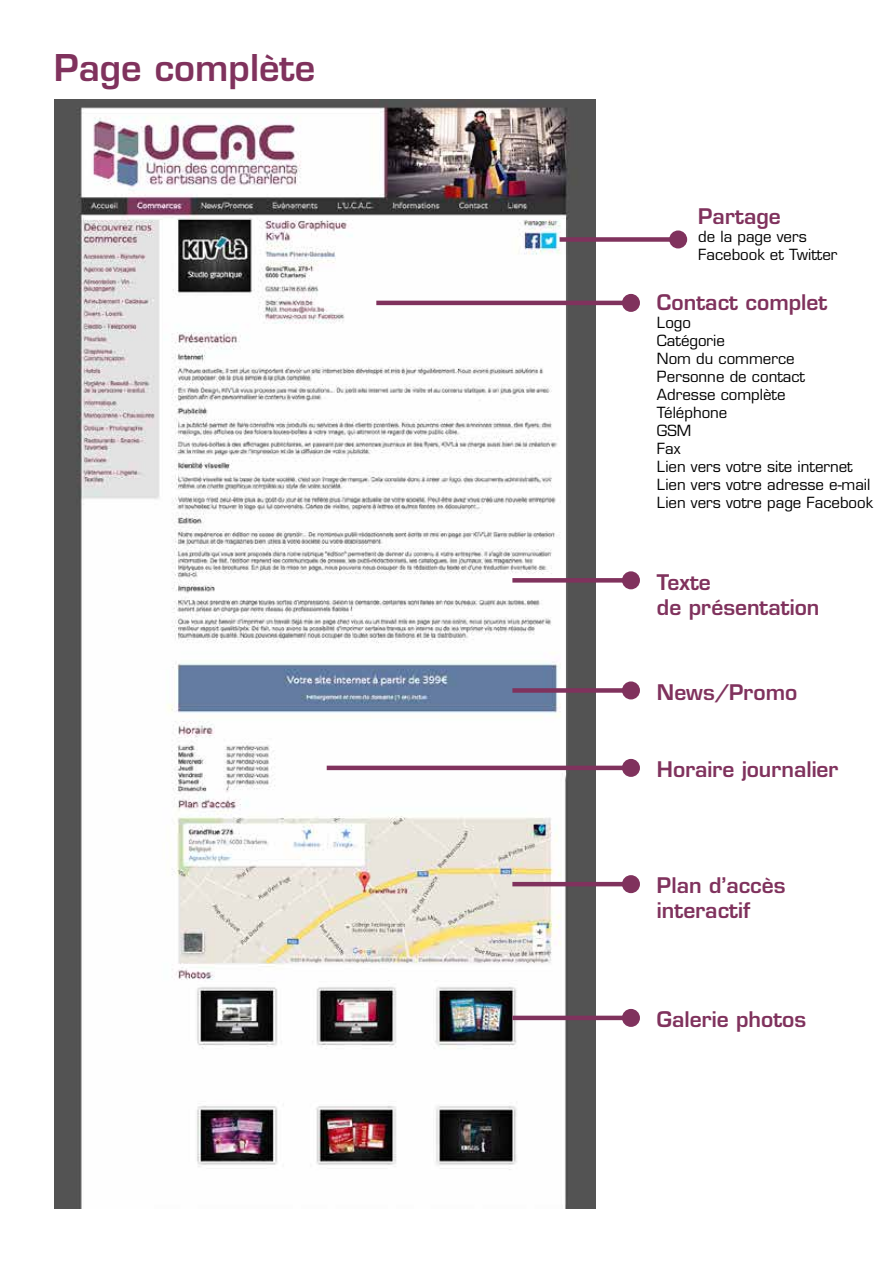
<style>
.page{position:relative;width:893px;height:1263px;background:#fff}
.page>*{position:absolute;margin:0;border:0;box-sizing:border-box;transform-origin:0 0}
.t1{font:600 36px "Eurostile LT Std";color:#80325d}
.t2{font:600 21px/25.2px "Eurostile LT Std";color:#80325d}
.t3{font:15px/18px "Eurostile LT Std";color:#000}
</style>
<div class="page">
<img style="left:54px;top:100px;width:542px;height:1109px">
<hr style="left:376px;top:301px;width:255px;height:4px;background:#80325d">
<div style="left:622px;top:294px;width:18px;height:18px;background:#80325d;border-radius:50%"></div>
<div style="left:560px;top:237px;width:118px;height:5px;background:#80325d"></div>
<div style="left:669px;top:230px;width:18px;height:18px;background:#80325d;border-radius:50%"></div>
<div style="left:512px;top:578px;width:119px;height:5px;background:#80325d"></div>
<div style="left:622px;top:571px;width:18px;height:18px;background:#80325d;border-radius:50%"></div>
<hr style="left:512px;top:882px;width:119px;height:4px;background:#80325d">
<div style="left:622px;top:875px;width:18px;height:18px;background:#80325d;border-radius:50%"></div>
<hr style="left:512px;top:1016px;width:119px;height:4px;background:#80325d">
<div style="left:622px;top:1009px;width:18px;height:18px;background:#80325d;border-radius:50%"></div>
<hr style="left:327px;top:766px;width:304px;height:4px;background:#80325d">
<div style="left:622px;top:759px;width:18px;height:18px;background:#80325d;border-radius:50%"></div>
<div style="left:512px;top:688px;width:119px;height:5px;background:#80325d"></div>
<div style="left:622px;top:681px;width:18px;height:18px;background:#80325d;border-radius:50%"></div>
<h1 class="t1" style="left:54px;top:45px;width:263px">Page complète</h1>
<h2 class="t2" style="left:698px;top:204px;width:84px">Partage</h2>
<p class="t3" style="left:698px;top:228px;width:141px">de la page vers<br>Facebook et Twitter</p>
<h2 class="t2" style="left:657px;top:289px;width:172px">Contact complet</h2>
<p class="t3" style="left:657px;top:313px;width:218px">Logo<br>Catégorie<br>Nom du commerce<br>Personne de contact<br>Adresse complète<br>Téléphone<br>GSM<br>Fax<br>Lien vers votre site internet<br>Lien vers votre adresse e-mail<br>Lien vers votre page Facebook</p>
<h2 class="t2" style="left:657px;top:570px;width:164px">Texte<br>de présentation</h2>
<h2 class="t2" style="left:657px;top:679px;width:142px">News/Promo</h2>
<h2 class="t2" style="left:657px;top:757px;width:183px">Horaire journalier</h2>
<h2 class="t2" style="left:657px;top:873px;width:130px">Plan d’accès interactif</h2>
<h2 class="t2" style="left:657px;top:1006px;width:151px">Galerie photos</h2>
</div>
